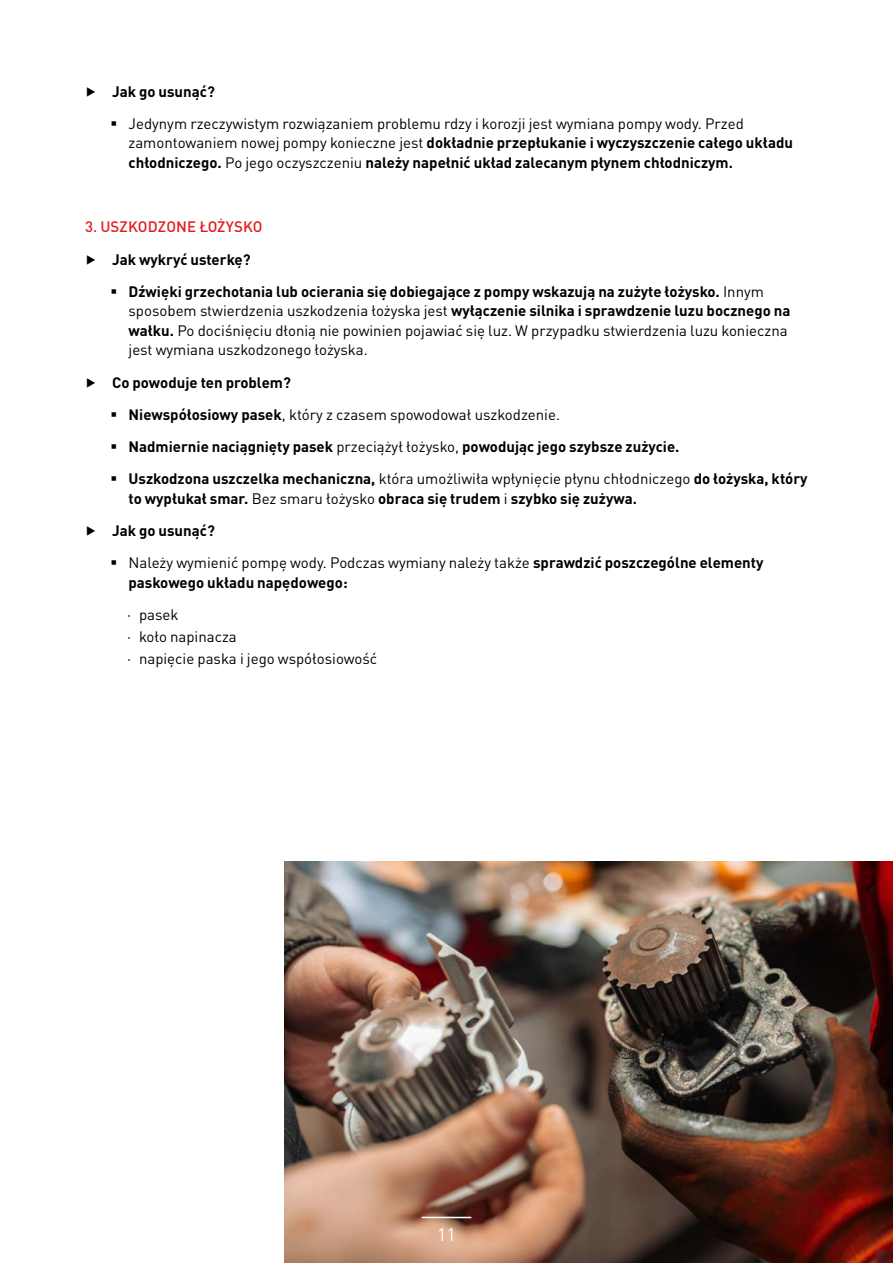
<style>
.page{position:relative;width:893px;height:1263px;background:#fff}
.page>*{position:absolute;margin:0;border:0;box-sizing:border-box;transform-origin:0 0}
.t1{font:18px "TVH Pro";color:#fff}
.t2{font:700 15px/32.2px "TVH Pro";color:#000}
.t3{font:15px/19.5px "TVH Pro";color:#000}
.t4{font:500 15px "TVH Pro";letter-spacing:.01em;color:#e41b1f}
.s1{font-weight:700}
.s2{font-weight:400}
</style>
<div class="page">
<img style="left:285px;top:862px;width:608px;height:401px">
<hr style="left:422px;top:1217px;width:49px;height:1px;background:#fff">
<p class="t3" style="left:129px;top:73px;width:617px;line-height:32.2px;text-indent:-43px">▶ <span class="s1">Jak go usunąć?<br></span>Jedynym rzeczywistym rozwiązaniem problemu rdzy i korozji jest wymiana pompy wody. Przed</p>
<p class="t2" style="left:129px;top:131px;width:666px;line-height:19.5px"><span class="s2">zamontowaniem nowej pompy konieczne jest</span> dokładnie przepłukanie i wyczyszczenie całego układu chłodniczego. <span class="s2">Po jego oczyszczeniu</span> należy napełnić układ zalecanym płynem chłodniczym.</p>
<p class="t4" style="left:85px;top:215px;width:179px">3. USZKODZONE ŁOŻYSKO</p>
<p class="t2" style="left:85px;top:241px;width:167px">▶ Jak wykryć usterkę?</p>
<p class="t2" style="left:129px;top:273px;width:637px">Dźwięki grzechotania lub ocierania się dobiegające z pompy wskazują na zużyte łożysko. <span class="s2">Innym</span></p>
<p class="t3" style="left:129px;top:300px;width:663px">sposobem stwierdzenia uszkodzenia łożyska jest <span class="s1">wyłączenie silnika i sprawdzenie luzu bocznego na wałku.</span> Po dociśnięciu dłonią nie powinien pojawiać się luz. W przypadku stwierdzenia luzu konieczna jest wymiana uszkodzonego łożyska.</p>
<p class="t2" style="left:129px;top:364px;width:681px;text-indent:-43px">▶ Co powoduje ten problem?<br>Niewspółosiowy pasek<span class="s2">, który z czasem spowodował uszkodzenie.<br></span>Nadmiernie naciągnięty pasek <span class="s2">przeciążył łożysko,</span> powodując jego szybsze zużycie.<br>Uszkodzona uszczelka mechaniczna, <span class="s2">która umożliwiła wpłynięcie płynu chłodniczego</span> do łożyska, który</p>
<p class="t2" style="left:85px;top:480px;width:553px;text-indent:43px">to wypłukał smar. <span class="s2">Bez smaru łożysko</span> obraca się trudem <span class="s2">i</span> szybko się zużywa. ▶ Jak go usunąć?</p>
<p class="t2" style="left:129px;top:551px;width:636px;line-height:19.5px"><span class="s2">Należy wymienić pompę wody. Podczas wymiany należy także</span> sprawdzić poszczególne elementy paskowego układu napędowego:</p>
<p class="t3" style="left:127px;top:602px;width:252px;line-height:21.8px">· pasek<br>· koło napinacza<br>· napięcie paska i jego współosiowość</p>
<p class="t1" style="left:437px;top:1221px;width:20px">11</p>
</div>
